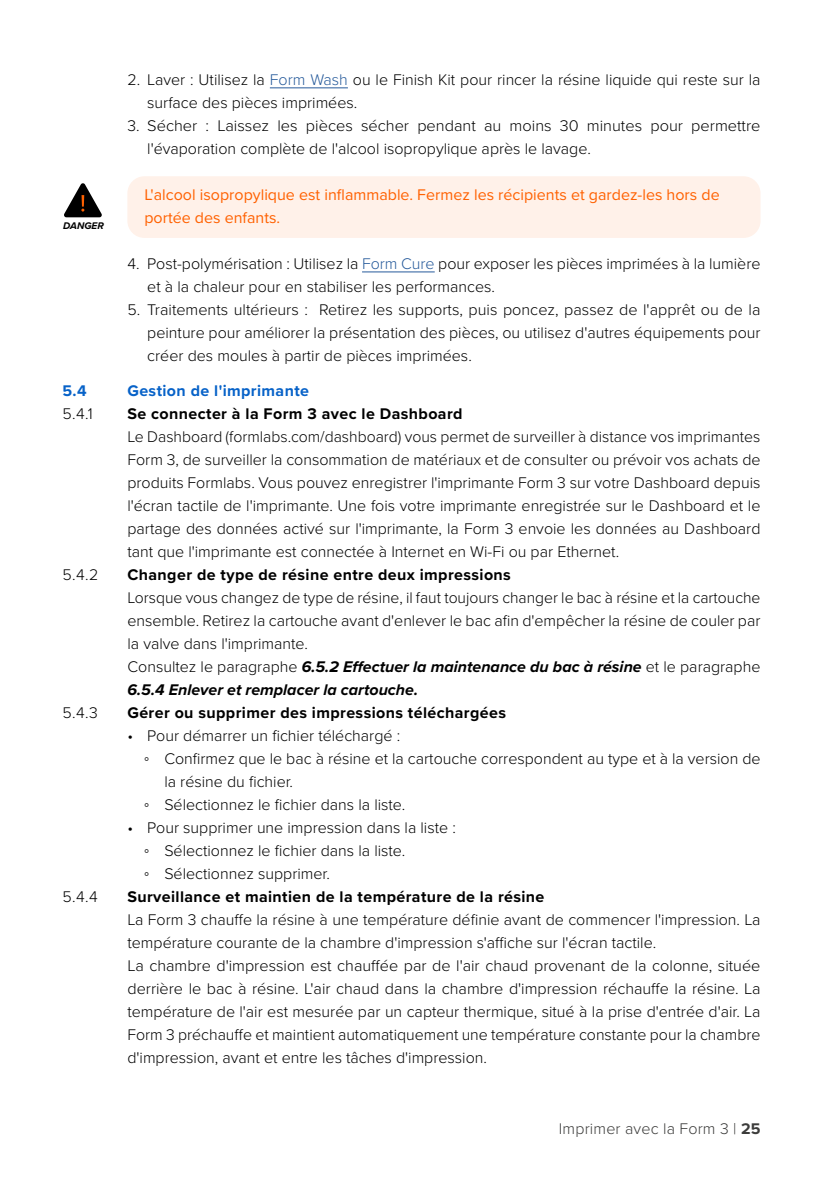
<style>
.page{position:relative;width:840px;height:1191px;background:#fff}
.page>*{position:absolute;margin:0;border:0;box-sizing:border-box;transform-origin:0 0}
.t1{font:300 16px/23px "Proxima Nova";color:#000}
.t2{font:700 16px "Proxima Nova";letter-spacing:.025em;color:#000}
.t3{font:16px/23px "Proxima Nova";color:#ff6101}
.t4{font:700 16px "Proxima Nova";letter-spacing:.025em;color:#0762c8}
.t5{font:300 16px "Proxima Nova";letter-spacing:.01em;color:#3c3c3b}
.t6{font:italic 700 10px "Proxima Nova";color:#000}
.s1{color:#275b9b}
.s2{font-weight:700;font-style:italic}
.s3{font-weight:700}
</style>
<div class="page">
<hr style="left:270px;top:87px;width:78px;height:1px;background:#275b9b">
<div style="left:127px;top:176px;width:633px;height:62px;background:#fff1e9;border-radius:17px"></div>
<hr style="left:362px;top:271px;width:72px;height:1px;background:#275b9b">
<svg style="left:64px;top:183px;width:38px;height:35px"></svg>
<p class="t6" style="left:63px;top:218px;width:42px">DANGER</p>
<p class="t1" style="left:147px;top:68px;width:614px;text-indent:-20px">2. Laver : Utilisez la <span class="s1">Form Wash</span> ou le Finish Kit pour rincer la résine liquide qui reste sur la surface des pièces imprimées.</p>
<p class="t1" style="left:147px;top:114px;width:614px;text-indent:-20px">3. Sécher : Laissez les pièces sécher pendant au moins 30 minutes pour permettre l'évaporation complète de l'alcool isopropylique après le lavage.</p>
<p class="t3" style="left:144px;top:183px;width:576px">L'alcool isopropylique est inflammable. Fermez les récipients et gardez-les hors de portée des enfants.</p>
<p class="t1" style="left:147px;top:251px;width:614px;text-indent:-20px">4. Post-polymérisation : Utilisez la <span class="s1">Form Cure</span> pour exposer les pièces imprimées à la lumière et à la chaleur pour en stabiliser les performances.</p>
<p class="t1" style="left:147px;top:298px;width:614px;text-align:justify;text-indent:-20px">5. Traitements ultérieurs : Retirez les supports, puis poncez, passez de l'apprêt ou de la peinture pour améliorer la présentation des pièces, ou utilisez d'autres équipements pour créer des moules à partir de pièces imprimées.</p>
<p class="t4" style="left:62px;top:378px;width:26px">5.4</p>
<p class="t4" style="left:127px;top:378px;width:183px">Gestion de l'imprimante</p>
<p class="t1" style="left:62px;top:401px;width:32px">5.4.1</p>
<p class="t2" style="left:127px;top:401px;width:336px">Se connecter à la Form 3 avec le Dashboard</p>
<p class="t1" style="left:127px;top:424px;width:634px;text-align:justify">Le Dashboard (formlabs.com/dashboard) vous permet de surveiller à distance vos imprimantes Form 3, de surveiller la consommation de matériaux et de consulter ou prévoir vos achats de produits Formlabs. Vous pouvez enregistrer l'imprimante Form 3 sur votre Dashboard depuis l'écran tactile de l'imprimante. Une fois votre imprimante enregistrée sur le Dashboard et le partage des données activé sur l'imprimante, la Form 3 envoie les données au Dashboard tant que l'imprimante est connectée à Internet en Wi-Fi ou par Ethernet.</p>
<p class="t1" style="left:62px;top:562px;width:37px">5.4.2</p>
<p class="t2" style="left:127px;top:562px;width:385px">Changer de type de résine entre deux impressions</p>
<p class="t1" style="left:127px;top:585px;width:634px">Lorsque vous changez de type de résine, il faut toujours changer le bac à résine et la cartouche ensemble. Retirez la cartouche avant d'enlever le bac afin d'empêcher la résine de couler par la valve dans l'imprimante.<br>Consultez le paragraphe <span class="s2">6.5.2 Effectuer la maintenance du bac à résine</span> et le paragraphe <span class="s2">6.5.4 Enlever et remplacer la cartouche.</span></p>
<p class="t1" style="left:62px;top:700px;width:37px">5.4.3</p>
<p class="t2" style="left:127px;top:700px;width:380px">Gérer ou supprimer des impressions téléchargées</p>
<p class="t1" style="left:127px;top:723px;width:274px">• Pour démarrer un fichier téléchargé :</p>
<p class="t1" style="left:144px;top:746px;width:617px">° Confirmez que le bac à résine et la cartouche correspondent au type et à la version de</p>
<p class="t1" style="left:164px;top:769px;width:130px">la résine du fichier.</p>
<p class="t1" style="left:144px;top:792px;width:262px">° Sélectionnez le fichier dans la liste.</p>
<p class="t1" style="left:144px;top:815px;width:313px;text-indent:-17px">• Pour supprimer une impression dans la liste : ° Sélectionnez le fichier dans la liste.<br>° Sélectionnez supprimer.</p>
<p class="t1" style="left:62px;top:884px;width:37px">5.4.4</p>
<p class="t2" style="left:127px;top:884px;width:418px">Surveillance et maintien de la température de la résine</p>
<p class="t1" style="left:127px;top:907px;width:634px">La Form 3 chauffe la résine à une température définie avant de commencer l'impression. La température courante de la chambre d'impression s'affiche sur l'écran tactile.<br>La chambre d'impression est chauffée par de l'air chaud provenant de la colonne, située derrière le bac à résine. L'air chaud dans la chambre d'impression réchauffe la résine. La température de l'air est mesurée par un capteur thermique, situé à la prise d'entrée d'air. La Form 3 préchauffe et maintient automatiquement une température constante pour la chambre d'impression, avant et entre les tâches d'impression.</p>
<p class="t5" style="left:558px;top:1116px;width:203px">Imprimer avec la Form 3 | <span class="s3">25</span></p>
</div>
